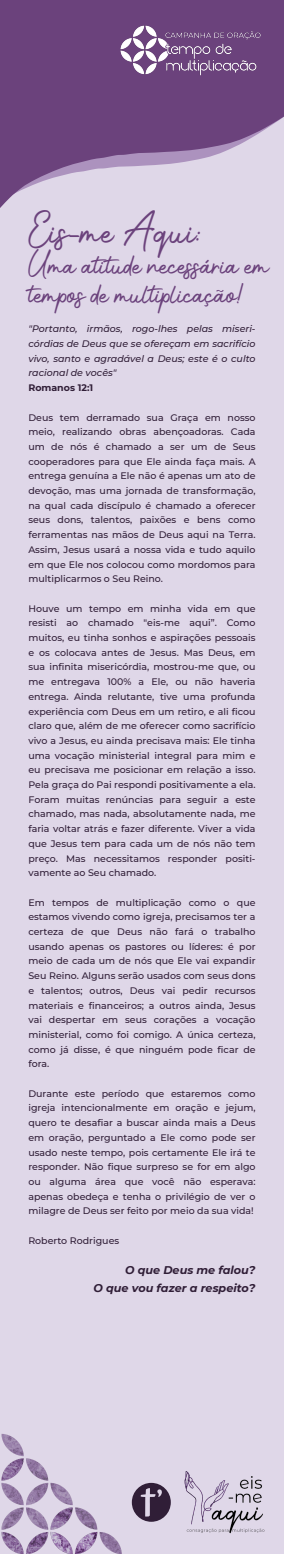
<style>
.page{position:relative;width:284px;height:1554px;background:#dfd7e8}
.page>*{position:absolute;margin:0;border:0;box-sizing:border-box;transform-origin:0 0}
.t1{font:22.75px "Photoshoot";color:#6b427c}
.t2{font:17.15px/28.6px "Photoshoot";letter-spacing:-.04em;color:#6b427c}
.t3{font:italic 700 11.2px "Montserrat";color:#301e37}
.t4{font:500 9.45px/14.7px "Montserrat";color:#301e37;text-align:justify}
.t5{font:italic 500 9.45px/14.7px "Montserrat";color:#301e37;text-align:justify}
.t6{font:700 9.45px "Montserrat";color:#301e37}
</style>
<div class="page">
<svg style="left:0;top:0;width:284px;height:208px;fill:#6b427c"></svg>
<img style="left:1px;top:1434px;width:152px;height:120px">
<img style="left:113px;top:7px;width:154px;height:87px">
<img style="left:184px;top:1471px;width:81px;height:63px">
<svg style="left:132px;top:1483px;width:39px;height:39px"></svg>
<p class="t1" style="left:28px;top:221px;width:174px">Eis-me Aqui:</p>
<p class="t2" style="left:28px;top:253px;width:242px">Uma atitude necessária em tempos de multiplicação!</p>
<p class="t5" style="left:28px;top:322px;width:228px">"Portanto, irmãos, rogo-lhes pelas miseri&shy;córdias de Deus que se ofereçam em sacrifício vivo, santo e agradável a Deus; este é o culto racional de vocês"</p>
<p class="t6" style="left:28px;top:382px;width:66px">Romanos 12:1</p>
<p class="t4" style="left:28px;top:410px;width:228px">Deus tem derramado sua Graça em nosso meio, realizando obras abençoadoras. Cada um de nós é chamado a ser um de Seus cooperadores para que Ele ainda faça mais. A entrega genuína a Ele não é apenas um ato de devoção, mas uma jornada de transformação, na qual cada discípulo é chamado a oferecer seus dons, talentos, paixões e bens como ferramentas nas mãos de Deus aqui na Terra.<br>Assim, Jesus usará a nossa vida e tudo aquilo em que Ele nos colocou como mordomos para multiplicarmos o Seu Reino.</p>
<p class="t4" style="left:28px;top:601px;width:228px">Houve um tempo em minha vida em que resisti ao chamado "eis-me aqui”. Como muitos, eu tinha sonhos e aspirações pessoais e os colocava antes de Jesus. Mas Deus, em sua infinita misericórdia, mostrou-me que, ou me entregava 100% a Ele, ou não haveria entrega. Ainda relutante, tive uma profunda experiência com Deus em um retiro, e ali ficou claro que, além de me oferecer como sacrifício vivo a Jesus, eu ainda precisava mais: Ele tinha uma vocação ministerial integral para mim e eu precisava me posicionar em relação a isso.<br>Pela graça do Pai respondi positivamente a ela.<br>Foram muitas renúncias para seguir a este chamado, mas nada, absolutamente nada, me faria voltar atrás e fazer diferente. Viver a vida que Jesus tem para cada um de nós não tem preço. Mas necessitamos responder positi&shy;vamente ao Seu chamado.</p>
<p class="t4" style="left:28px;top:895px;width:228px">Em tempos de multiplicação como o que estamos vivendo como igreja, precisamos ter a certeza de que Deus não fará o trabalho usando apenas os pastores ou líderes: é por meio de cada um de nós que Ele vai expandir Seu Reino. Alguns serão usados com seus dons e talentos; outros, Deus vai pedir recursos materiais e financeiros; a outros ainda, Jesus vai despertar em seus corações a vocação ministerial, como foi comigo. A única certeza, como já disse, é que ninguém pode ficar de fora.</p>
<p class="t4" style="left:28px;top:1086px;width:228px">Durante este período que estaremos como igreja intencionalmente em oração e jejum, quero te desafiar a buscar ainda mais a Deus em oração, perguntado a Ele como pode ser usado neste tempo, pois certamente Ele irá te responder. Não fique surpreso se for em algo ou alguma área que você não esperava: apenas obedeça e tenha o privilégio de ver o milagre de Deus ser feito por meio da sua vida!</p>
<p class="t4" style="left:28px;top:1233px;width:92px">Roberto Rodrigues</p>
<p class="t3" style="left:125px;top:1263px;width:132px">O que Deus me falou?</p>
<p class="t3" style="left:93px;top:1281px;width:163px">O que vou fazer a respeito?</p>
</div>
